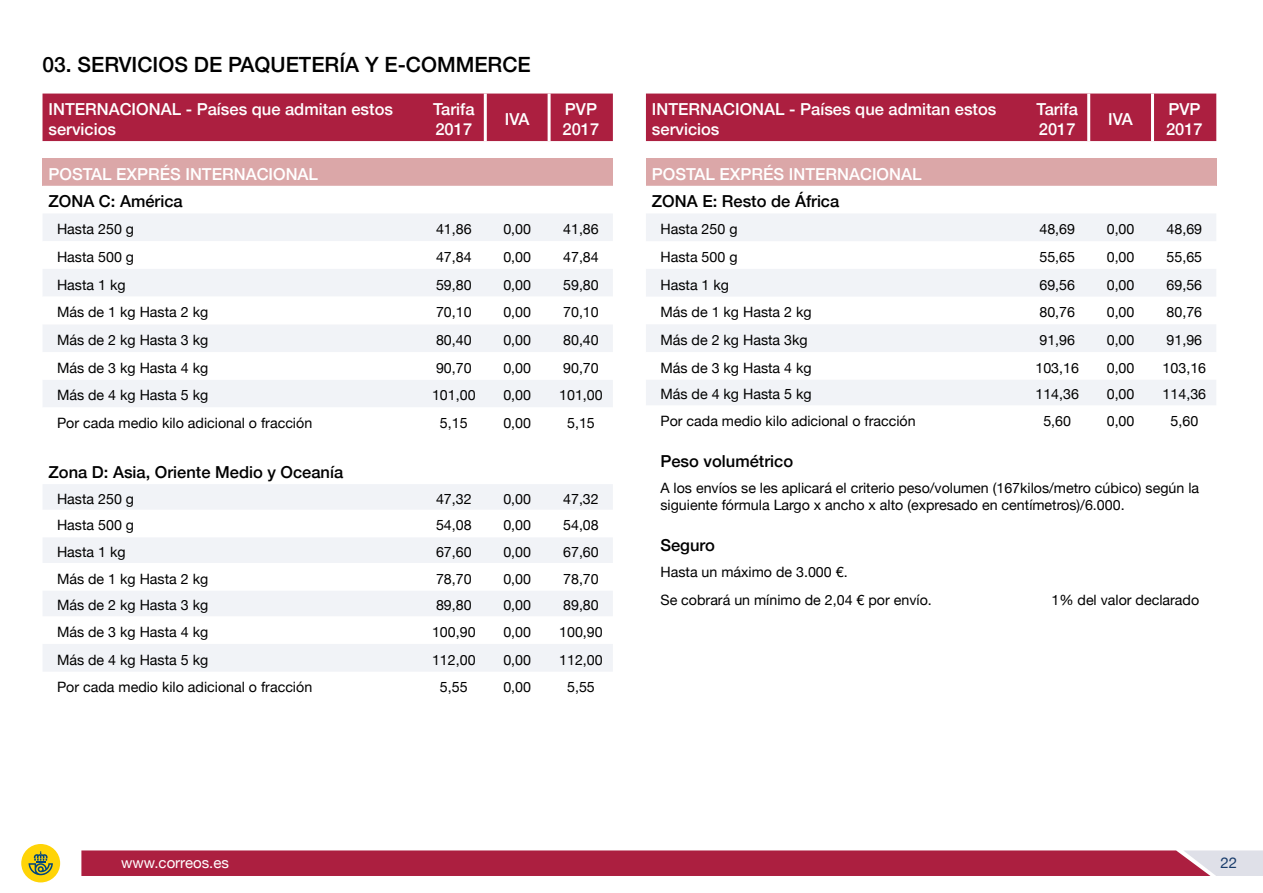
<style>
.page{position:relative;width:1263px;height:893px;background:#fff}
.page>*{position:absolute;margin:0;border:0;box-sizing:border-box;transform-origin:0 0}
.t1{font:500 21px "Helvetica Neue";color:#000}
.t2{font:500 16.5px/19.8px "Helvetica Neue";color:#fff}
.t3{font:500 16.5px "Helvetica Neue";color:#000}
.t4{font:15px "Helvetica Neue";color:#fff}
.t5{font:15px "Helvetica Neue";color:#193c6b}
.t6{font:14.25px/17.1px "Helvetica Neue";color:#000}
</style>
<div class="page">
<div style="left:21px;top:844px;width:39px;height:38px;background:#ffd407;border-radius:50%"></div>
<svg style="left:29px;top:851px;width:24px;height:24px"></svg>
<div style="left:646px;top:94px;width:570px;height:47px;background:#ac1f40"></div>
<div style="left:646px;top:158px;width:570px;height:28px;background:#dba7a8"></div>
<svg style="left:646px;top:214px;width:570px;height:82px;fill:#f1f3f7"></svg>
<svg style="left:646px;top:325px;width:570px;height:80px;fill:#f1f3f7"></svg>
<hr style="left:1087px;top:94px;width:3px;height:47px;background:#fff">
<hr style="left:1151px;top:94px;width:3px;height:47px;background:#fff">
<div style="left:43px;top:94px;width:570px;height:47px;background:#ac1f40"></div>
<div style="left:43px;top:158px;width:570px;height:28px;background:#dba7a8"></div>
<svg style="left:43px;top:214px;width:570px;height:457px"></svg>
<svg style="left:43px;top:241px;width:570px;height:28px"></svg>
<div style="left:43px;top:269px;width:570px;height:28px;background:#f1f3f7"></div>
<svg style="left:43px;top:297px;width:570px;height:138px"></svg>
<hr style="left:484px;top:94px;width:3px;height:47px;background:#fff">
<hr style="left:548px;top:94px;width:3px;height:47px;background:#fff">
<svg style="left:81px;top:850px;width:1182px;height:26px;background:#b02e4d"></svg>
<h1 class="t1" style="left:43px;top:48px;width:490px">03. SERVICIOS DE PAQUETERÍA Y E-COMMERCE</h1>
<p class="t2" style="left:49px;top:98px;width:346px">INTERNACIONAL - Países que admitan estos servicios</p>
<p class="t2" style="left:433px;top:98px;width:43px">Tarifa<br>2017</p>
<p class="t2" style="left:505px;top:108px;width:26px">IVA</p>
<p class="t2" style="left:563px;top:98px;width:38px">PVP<br>2017</p>
<p class="t2" style="left:48px;top:163px;width:271px">POSTAL EXPRÉS INTERNACIONAL</p>
<p class="t3" style="left:48px;top:188px;width:136px">ZONA C: América</p>
<p class="t6" style="left:57px;top:220px;width:79px">Hasta 250 g</p>
<p class="t6" style="left:436px;top:220px;width:37px">41,86</p>
<p class="t6" style="left:503px;top:220px;width:29px">0,00</p>
<p class="t6" style="left:563px;top:220px;width:37px">41,86</p>
<p class="t6" style="left:57px;top:248px;width:79px">Hasta 500 g</p>
<p class="t6" style="left:436px;top:248px;width:37px">47,84</p>
<p class="t6" style="left:503px;top:248px;width:29px">0,00</p>
<p class="t6" style="left:563px;top:248px;width:37px">47,84</p>
<p class="t6" style="left:57px;top:276px;width:70px">Hasta 1 kg</p>
<p class="t6" style="left:436px;top:276px;width:37px">59,80</p>
<p class="t6" style="left:503px;top:276px;width:29px">0,00</p>
<p class="t6" style="left:563px;top:276px;width:37px">59,80</p>
<p class="t6" style="left:57px;top:303px;width:153px">Más de 1 kg Hasta 2 kg</p>
<p class="t6" style="left:436px;top:303px;width:37px">70,10</p>
<p class="t6" style="left:503px;top:303px;width:29px">0,00</p>
<p class="t6" style="left:563px;top:303px;width:37px">70,10</p>
<p class="t6" style="left:57px;top:331px;width:153px">Más de 2 kg Hasta 3 kg</p>
<p class="t6" style="left:436px;top:331px;width:37px">80,40</p>
<p class="t6" style="left:503px;top:331px;width:29px">0,00</p>
<p class="t6" style="left:563px;top:331px;width:37px">80,40</p>
<p class="t6" style="left:57px;top:359px;width:153px">Más de 3 kg Hasta 4 kg</p>
<p class="t6" style="left:436px;top:359px;width:37px">90,70</p>
<p class="t6" style="left:503px;top:359px;width:29px">0,00</p>
<p class="t6" style="left:563px;top:359px;width:37px">90,70</p>
<p class="t6" style="left:57px;top:387px;width:153px">Más de 4 kg Hasta 5 kg</p>
<p class="t6" style="left:432px;top:387px;width:45px">101,00</p>
<p class="t6" style="left:503px;top:387px;width:29px">0,00</p>
<p class="t6" style="left:559px;top:387px;width:45px">101,00</p>
<p class="t6" style="left:57px;top:414px;width:257px">Por cada medio kilo adicional o fracción</p>
<p class="t6" style="left:440px;top:414px;width:29px">5,15</p>
<p class="t6" style="left:503px;top:414px;width:29px">0,00</p>
<p class="t6" style="left:567px;top:414px;width:29px">5,15</p>
<p class="t3" style="left:49px;top:459px;width:296px">Zona D: Asia, Oriente Medio y Oceanía</p>
<p class="t6" style="left:57px;top:490px;width:79px">Hasta 250 g</p>
<p class="t6" style="left:436px;top:490px;width:37px">47,32</p>
<p class="t6" style="left:503px;top:490px;width:29px">0,00</p>
<p class="t6" style="left:563px;top:490px;width:37px">47,32</p>
<p class="t6" style="left:57px;top:516px;width:79px">Hasta 500 g</p>
<p class="t6" style="left:436px;top:516px;width:37px">54,08</p>
<p class="t6" style="left:503px;top:516px;width:29px">0,00</p>
<p class="t6" style="left:563px;top:516px;width:37px">54,08</p>
<p class="t6" style="left:57px;top:543px;width:70px">Hasta 1 kg</p>
<p class="t6" style="left:436px;top:543px;width:37px">67,60</p>
<p class="t6" style="left:503px;top:543px;width:29px">0,00</p>
<p class="t6" style="left:563px;top:543px;width:37px">67,60</p>
<p class="t6" style="left:57px;top:570px;width:153px">Más de 1 kg Hasta 2 kg</p>
<p class="t6" style="left:436px;top:570px;width:37px">78,70</p>
<p class="t6" style="left:503px;top:570px;width:29px">0,00</p>
<p class="t6" style="left:563px;top:570px;width:37px">78,70</p>
<p class="t6" style="left:57px;top:596px;width:153px">Más de 2 kg Hasta 3 kg</p>
<p class="t6" style="left:436px;top:596px;width:37px">89,80</p>
<p class="t6" style="left:503px;top:596px;width:29px">0,00</p>
<p class="t6" style="left:563px;top:596px;width:37px">89,80</p>
<p class="t6" style="left:57px;top:623px;width:153px">Más de 3 kg Hasta 4 kg</p>
<p class="t6" style="left:432px;top:623px;width:45px">100,90</p>
<p class="t6" style="left:503px;top:623px;width:29px">0,00</p>
<p class="t6" style="left:559px;top:623px;width:45px">100,90</p>
<p class="t6" style="left:57px;top:651px;width:153px">Más de 4 kg Hasta 5 kg</p>
<p class="t6" style="left:432px;top:651px;width:45px">112,00</p>
<p class="t6" style="left:503px;top:651px;width:29px">0,00</p>
<p class="t6" style="left:559px;top:651px;width:45px">112,00</p>
<p class="t6" style="left:57px;top:678px;width:257px">Por cada medio kilo adicional o fracción</p>
<p class="t6" style="left:440px;top:678px;width:29px">5,55</p>
<p class="t6" style="left:503px;top:678px;width:29px">0,00</p>
<p class="t6" style="left:567px;top:678px;width:29px">5,55</p>
<p class="t2" style="left:652px;top:98px;width:346px">INTERNACIONAL - Países que admitan estos servicios</p>
<p class="t2" style="left:1036px;top:98px;width:43px">Tarifa<br>2017</p>
<p class="t2" style="left:1108px;top:108px;width:26px">IVA</p>
<p class="t2" style="left:1166px;top:98px;width:38px">PVP<br>2017</p>
<p class="t2" style="left:652px;top:163px;width:271px">POSTAL EXPRÉS INTERNACIONAL</p>
<p class="t3" style="left:652px;top:188px;width:189px">ZONA E: Resto de África</p>
<p class="t6" style="left:660px;top:220px;width:79px">Hasta 250 g</p>
<p class="t6" style="left:1039px;top:220px;width:37px">48,69</p>
<p class="t6" style="left:1107px;top:220px;width:29px">0,00</p>
<p class="t6" style="left:1166px;top:220px;width:37px">48,69</p>
<p class="t6" style="left:660px;top:248px;width:79px">Hasta 500 g</p>
<p class="t6" style="left:1039px;top:248px;width:37px">55,65</p>
<p class="t6" style="left:1107px;top:248px;width:29px">0,00</p>
<p class="t6" style="left:1166px;top:248px;width:37px">55,65</p>
<p class="t6" style="left:660px;top:276px;width:70px">Hasta 1 kg</p>
<p class="t6" style="left:1039px;top:276px;width:37px">69,56</p>
<p class="t6" style="left:1107px;top:276px;width:29px">0,00</p>
<p class="t6" style="left:1166px;top:276px;width:37px">69,56</p>
<p class="t6" style="left:660px;top:303px;width:153px">Más de 1 kg Hasta 2 kg</p>
<p class="t6" style="left:1039px;top:303px;width:37px">80,76</p>
<p class="t6" style="left:1107px;top:303px;width:29px">0,00</p>
<p class="t6" style="left:1166px;top:303px;width:37px">80,76</p>
<p class="t6" style="left:660px;top:331px;width:149px">Más de 2 kg Hasta 3kg</p>
<p class="t6" style="left:1039px;top:331px;width:37px">91,96</p>
<p class="t6" style="left:1107px;top:331px;width:29px">0,00</p>
<p class="t6" style="left:1166px;top:331px;width:37px">91,96</p>
<p class="t6" style="left:660px;top:359px;width:153px">Más de 3 kg Hasta 4 kg</p>
<p class="t6" style="left:1035px;top:359px;width:45px">103,16</p>
<p class="t6" style="left:1107px;top:359px;width:29px">0,00</p>
<p class="t6" style="left:1162px;top:359px;width:45px">103,16</p>
<p class="t6" style="left:660px;top:385px;width:153px">Más de 4 kg Hasta 5 kg</p>
<p class="t6" style="left:1035px;top:385px;width:45px">114,36</p>
<p class="t6" style="left:1107px;top:385px;width:29px">0,00</p>
<p class="t6" style="left:1162px;top:385px;width:45px">114,36</p>
<p class="t6" style="left:660px;top:412px;width:257px">Por cada medio kilo adicional o fracción</p>
<p class="t6" style="left:1043px;top:412px;width:29px">5,60</p>
<p class="t6" style="left:1107px;top:412px;width:29px">0,00</p>
<p class="t6" style="left:1170px;top:412px;width:29px">5,60</p>
<p class="t3" style="left:660px;top:448px;width:134px">Peso volumétrico</p>
<p class="t6" style="left:660px;top:479px;width:540px">A los envíos se les aplicará el criterio peso/volumen (167kilos/metro cúbico) según la siguiente fórmula Largo x ancho x alto (expresado en centímetros)/6.000.</p>
<p class="t3" style="left:660px;top:531px;width:56px">Seguro</p>
<p class="t6" style="left:660px;top:558px;width:273px;line-height:27.8px">Hasta un máximo de 3.000 €.<br>Se cobrará un mínimo de 2,04 € por envío.</p>
<p class="t6" style="left:1051px;top:591px;width:149px">1% del valor declarado</p>
<p class="t4" style="left:121px;top:854px;width:109px">www.correos.es</p>
<p class="t5" style="left:1220px;top:854px;width:18px">22</p>
</div>
